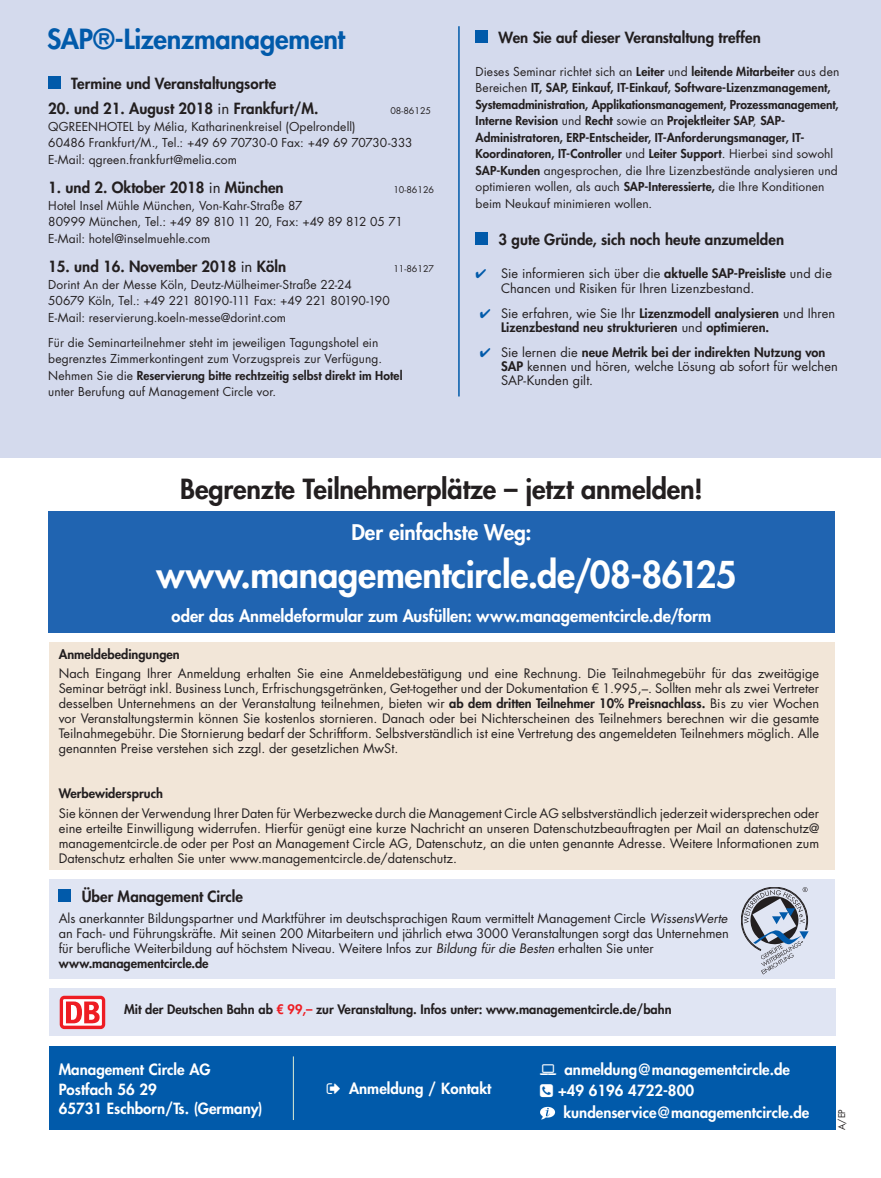
<style>
.page{position:relative;width:881px;height:1178px;background:#fff}
.page>*{position:absolute;margin:0;border:0;box-sizing:border-box;transform-origin:0 0}
.AbsatzWieanm_Service{font:800 36px "Futura Std";letter-spacing:-.01em;color:#fff}
.AbsatzKennung{font:800 27px "Futura Std";letter-spacing:-.005em;color:#231f20}
.AbsatzWasAnmeldenTit{font:800 27px "Futura Std";letter-spacing:-.005em;color:#015aaa}
.AbsatzWieanm_Service-2{font:800 21px "Futura Std";letter-spacing:-.005em;color:#fff}
.AbsatzWieanm_Service-3{font:800 16.5px "Futura Std";color:#fff}
.t1{font:800 15px/19.5px "Futura Std";color:#fff}
.AbsatzWieanm_Terminu{font:800 15px "Futura Std";color:#231f20}
.AbsatzWasAnmeldenTer{font:800 15px "Futura Std";color:#231f20}
.AbsatzUeberMCText{font:12.75px/15px "Futura Std";color:#231f20;text-align:justify}
.AbsatzWarumteilnehme{font:12.75px/14.2px "Futura Std";letter-spacing:.005em;color:#231f20}
.AbsatzWarumteilnehme-2{font:800 12.75px/14.2px "Futura Std";color:#231f20}
.AbsatzMetaBasisSchri{font:800 12.75px "Futura Std";color:#231f20}
.AbsatzZielgruppeText{font:800 12px/16.5px "Futura Std";letter-spacing:.005em;color:#231f20}
.AbsatzWieanm_Terminh{font:12px/16.5px "Futura Std";letter-spacing:.005em;color:#231f20}
.AbsatzWieanm_Zimmer{font:12px/16.5px "Futura Std";letter-spacing:.01em;color:#231f20}
.AbsatzWasAnmeldenTer-2{font:12px/16.5px "Futura Std";letter-spacing:.01em;color:#231f20}
.AbsatzWasAnmeldenTer-3{font:9px "Futura Std";color:#231f20}
.s1{font-weight:400}
.s2{font-weight:800}
.s3{color:#015aaa}
.s4{font-style:italic}
.s5{color:#ee1d23}
</style>
<div class="page">
<div style="left:0;top:0;width:880px;height:457px;background:#d4daed"></div>
<div style="left:49px;top:642px;width:784px;height:227px;background:#f2e6d8"></div>
<div style="left:48px;top:77px;width:12px;height:12px;background:#015aaa"></div>
<hr style="left:458px;top:26px;width:1px;height:370px;background:#015aaa">
<div style="left:475px;top:31px;width:12px;height:12px;background:#015aaa"></div>
<div style="left:475px;top:233px;width:12px;height:12px;background:#015aaa"></div>
<div style="left:48px;top:511px;width:786px;height:122px;background:#2064b1"></div>
<div style="left:49px;top:988px;width:786px;height:48px;background:#e0e5f3"></div>
<div style="left:60px;top:996px;width:45px;height:33px;background:#ee1d23;border-radius:5px"></div>
<svg style="left:63px;top:999px;width:39px;height:26px"></svg>
<svg style="left:66px;top:1001px;width:34px;height:22px"></svg>
<div style="left:50px;top:879px;width:784px;height:100px;background:#e0e5f3"></div>
<svg style="left:741px;top:887px;width:67px;height:87px"></svg>
<div style="left:59px;top:889px;width:12px;height:13px;background:#015aaa"></div>
<div style="left:49px;top:1046px;width:786px;height:84px;background:#015aaa"></div>
<svg style="left:540px;top:1107px;width:15px;height:12px"></svg>
<hr style="left:293px;top:1056px;width:1px;height:64px;background:#dfeed4">
<p class="AbsatzWasAnmeldenTit" style="left:47px;top:21px;width:299px">SAP®-Lizenzmanagement</p>
<p class="AbsatzWieanm_Terminu" style="left:498px;top:28px;width:264px">Wen Sie auf dieser Veranstaltung treffen</p>
<p class="AbsatzWieanm_Terminu" style="left:71px;top:74px;width:206px">Termine und Veranstaltungsorte</p>
<p class="AbsatzZielgruppeText" style="left:475px;top:63px;width:365px"><span class="s1">Dieses Seminar richtet sich an</span> Leiter <span class="s1">und</span> leitende Mitarbeiter <span class="s1">aus den Bereichen</span> IT, SAP, Einkauf, IT-Einkauf, Software-Lizenzmanagement, Systemadministration, Applikationsmanagement, Prozessmanagement, Interne Revision <span class="s1">und</span> Recht <span class="s1">sowie an</span> Projektleiter SAP<span class="s1">,</span> SAP-Administratoren, ERP-Entscheider, IT-Anforderungsmanager, IT-Koordinatoren, IT-Controller <span class="s1">und</span> Leiter Support<span class="s1">. Hierbei sind sowohl </span>SAP-Kunden <span class="s1">angesprochen, die Ihre Lizenzbestände analysieren und optimieren wollen, als auch</span> SAP-Interessierte, <span class="s1">die Ihre Konditionen beim Neukauf minimieren wollen.</span></p>
<p class="AbsatzWasAnmeldenTer" style="left:48px;top:99px;width:272px">20. und 21. August 2018 <span class="s1">in</span> Frankfurt/M.</p>
<p class="AbsatzWasAnmeldenTer-3" style="left:390px;top:105px;width:42px">08-86125</p>
<p class="AbsatzWieanm_Terminh" style="left:48px;top:118px;width:366px">QGREENHOTEL by Mélia, Katharinenkreisel (Opelrondell)<br>60486 Frankfurt/M., Tel.: +49 69 70730-0 Fax: +49 69 70730-333<br>E-Mail: qgreen.frankfurt@melia.com</p>
<p class="AbsatzWasAnmeldenTer" style="left:48px;top:178px;width:237px">1. und 2. Oktober 2018 <span class="s1">in</span> München</p>
<p class="AbsatzWasAnmeldenTer-3" style="left:393px;top:184px;width:42px">10-86126</p>
<p class="AbsatzWasAnmeldenTer-2" style="left:48px;top:197px;width:356px">Hotel Insel Mühle München, Von-Kahr-Straße 87<br>80999 München, Tel.: +49 89 810 11 20, Fax: +49 89 812 05 71<br>E-Mail: hotel@inselmuehle.com</p>
<p class="AbsatzWasAnmeldenTer" style="left:48px;top:257px;width:239px">15. und 16. November 2018 <span class="s1">in</span> Köln</p>
<p class="AbsatzWasAnmeldenTer-3" style="left:393px;top:263px;width:42px">11-86127</p>
<p class="AbsatzWieanm_Terminh" style="left:48px;top:276px;width:343px">Dorint An der Messe Köln, Deutz-Mülheimer-Straße 22-24<br>50679 Köln, Tel.: +49 221 80190-111 Fax: +49 221 80190-190<br>E-Mail: reservierung.koeln-messe@dorint.com</p>
<p class="AbsatzWieanm_Zimmer" style="left:48px;top:334px;width:356px">Für die Seminarteilnehmer steht im jeweiligen Tagungshotel ein begrenztes Zimmerkontingent zum Vorzugspreis zur Verfügung.<br>Nehmen Sie die <span class="s2">Reservierung bitte rechtzeitig selbst direkt im Hotel </span>unter Berufung auf Management Circle vor.</p>
<p class="AbsatzWieanm_Terminu" style="left:498px;top:230px;width:287px">3 gute Gründe, sich noch heute anzumelden</p>
<p class="AbsatzWarumteilnehme" style="left:501px;top:267px;width:332px;text-indent:-26px"><span class="s3">✔</span> Sie informieren sich über die <span class="s2">aktuelle SAP-Preisliste</span> und die<br>Chancen und Risiken für Ihren Lizenzbestand.</p>
<p class="AbsatzWarumteilnehme-2" style="left:501px;top:306px;width:335px;text-indent:-21px"><span class="s3">✔</span> <span class="s1">Sie erfahren, wie Sie Ihr</span> Lizenzmodell analysieren <span class="s1">und Ihren<br></span>Lizenzbestand neu strukturieren <span class="s1">und</span> optimieren.</p>
<p class="AbsatzWarumteilnehme" style="left:501px;top:345px;width:338px;text-indent:-21px"><span class="s3">✔</span> Sie lernen die <span class="s2">neue Metrik bei der indirekten Nutzung von<br>SAP</span> kennen und hören, welche Lösung ab sofort für welchen<br>SAP-Kunden gilt.</p>
<p class="AbsatzKennung" style="left:180px;top:472px;width:524px">Begrenzte Teilnehmerplätze – jetzt anmelden!</p>
<p class="AbsatzWieanm_Service-2" style="left:351px;top:518px;width:181px">Der einfachste Weg:</p>
<p class="AbsatzWieanm_Service" style="left:156px;top:552px;width:581px">www.managementcircle.de/08-86125</p>
<p class="AbsatzWieanm_Service-3" style="left:171px;top:605px;width:541px">oder das Anmeldeformular zum Ausfüllen: www.managementcircle.de/form</p>
<p class="AbsatzWarumteilnehme-2" style="left:59px;top:647px;width:122px">Anmeldebedingungen</p>
<p class="AbsatzUeberMCText" style="left:59px;top:666px;width:761px">Nach Eingang Ihrer Anmeldung erhalten Sie eine Anmeldebestätigung und eine Rechnung. Die Teilnahmegebühr für das zweitägige Seminar beträgt inkl. Business Lunch, Erfrischungsgetränken, Get-together und der Dokumentation € 1.995,–. Sollten mehr als zwei Vertreter desselben Unternehmens an der Veranstaltung teilnehmen, bieten wir <span class="s2">ab dem dritten Teilnehmer 10% Preisnachlass.</span> Bis zu vier Wochen vor Veranstaltungstermin können Sie kostenlos stornieren. Danach oder bei Nichterscheinen des Teilnehmers berechnen wir die gesamte Teilnahmegebühr. Die Stornierung bedarf der Schriftform. Selbstverständlich ist eine Vertretung des angemeldeten Teilnehmers möglich. Alle genannten Preise verstehen sich zzgl. der gesetzlichen MwSt.</p>
<p class="AbsatzWarumteilnehme-2" style="left:59px;top:787px;width:106px">Werbewiderspruch</p>
<p class="AbsatzUeberMCText" style="left:59px;top:806px;width:761px">Sie können der Verwendung Ihrer Daten für Werbezwecke durch die Management Circle AG selbstverständlich jederzeit widersprechen oder eine erteilte Einwilligung widerrufen. Hierfür genügt eine kurze Nachricht an unseren Datenschutzbeauftragten per Mail an datenschutz@ managementcircle.de oder per Post an Management Circle AG, Datenschutz, an die unten genannte Adresse. Weitere Informationen zum Datenschutz erhalten Sie unter www.managementcircle.de/datenschutz.</p>
<p class="AbsatzWieanm_Terminu" style="left:82px;top:887px;width:163px">Über Management Circle</p>
<p class="AbsatzUeberMCText" style="left:59px;top:911px;width:671px;text-align:left">Als anerkannter Bildungspartner und Marktführer im deutschsprachigen Raum vermittelt Management Circle <span class="s4">WissensWerte </span>an Fach- und Führungskräfte. Mit seinen 200 Mitarbeitern und jährlich etwa 3000 Veranstaltungen sorgt das Unternehmen für berufliche Weiterbildung auf höchstem Niveau. Weitere Infos zur <span class="s4">Bildung für die Besten</span> erhalten Sie unter <span class="s2">www.managementcircle.de</span></p>
<p class="AbsatzMetaBasisSchri" style="left:124px;top:1001px;width:548px">Mit der Deutschen Bahn ab <span class="s5">€ 99,–</span> zur Veranstaltung. Infos unter: www.managementcircle.de/bahn</p>
<p class="t1" style="left:59px;top:1060px;width:205px">Management Circle AG<br>Postfach 56 29<br>65731 Eschborn/Ts. (Germany)</p>
<p class="t1" style="left:564px;top:1059px;width:227px">anmeldung@managementcircle.de</p>
<p class="t1" style="left:349px;top:1079px;width:144px">Anmeldung / Kontakt</p>
<p class="t1" style="left:557px;top:1081px;width:137px">+49 6196 4722-800</p>
<p class="t1" style="left:563px;top:1102px;width:247px">kundenservice@managementcircle.de</p>
<p class="AbsatzWasAnmeldenTer-3" style="left:835px;top:1130px;width:22px;rotate:-90deg">A/EP</p>
</div>
